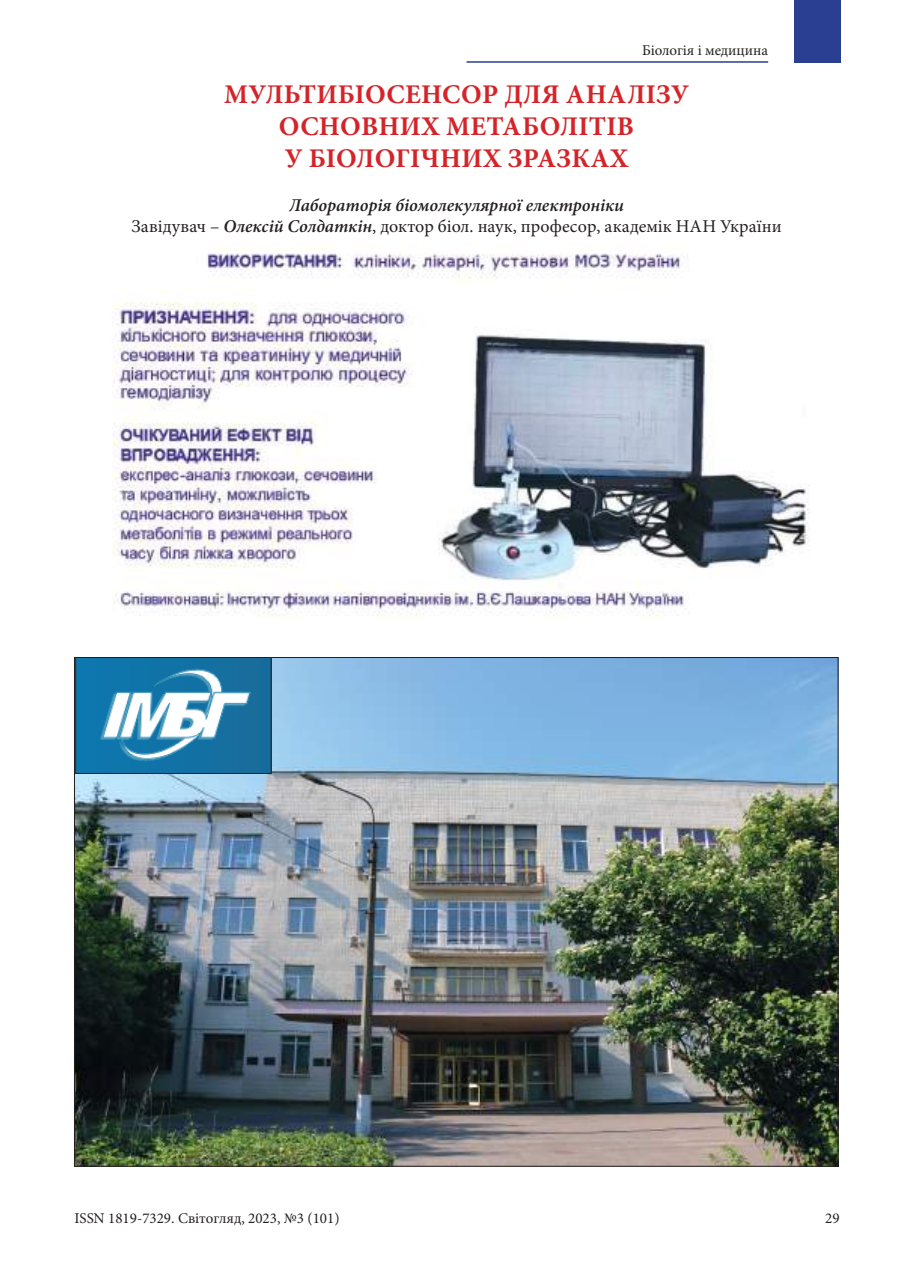
<style>
.page{position:relative;width:915px;height:1276px;background:#fff}
.page>*{position:absolute;margin:0;border:0;box-sizing:border-box;transform-origin:0 0}
.t1{font:700 27px/32.4px "Minion Pro";letter-spacing:.01em;color:#d42429;text-align:center}
.t2{font:18px/21.6px "Minion Pro";color:#241f1f;text-align:center}
.t3{font:15px "Minion Pro";color:#241f1f}
.s1{font-weight:600;font-style:italic}
</style>
<div class="page">
<div style="left:793px;top:0;width:47px;height:63px;background:#2a3f91"></div>
<hr style="left:466px;top:61px;width:301px;height:2px;background:#2a3f91">
<img style="left:112px;top:243px;width:698px;height:373px">
<img style="left:76px;top:659px;width:760px;height:505px">
<img style="left:77px;top:659px;width:192px;height:113px">
<div style="left:75px;top:657px;width:196px;height:117px;border:1px solid #241f1f"></div>
<p class="t3" style="left:642px;top:44px;width:127px">Біологія і медицина</p>
<h1 class="t1" style="left:224px;top:80px;width:466px">МУЛЬТИБІОСЕНСОР ДЛЯ АНАЛІЗУ<br>ОСНОВНИХ МЕТАБОЛІТІВ<br>У БІОЛОГІЧНИХ ЗРАЗКАХ</h1>
<p class="t2" style="left:132px;top:195px;width:651px"><span class="s1">Лабораторія біомолекулярної електроніки<br></span>Завідувач – <span class="s1">Олексій Солдаткін</span>, доктор біол. наук, професор, академік НАН України</p>
<p class="t3" style="left:74px;top:1212px;width:266px">ISSN 1819-7329. Світогляд, 2023, №3 (101)</p>
<p class="t3" style="left:825px;top:1212px;width:16px">29</p>
</div>
